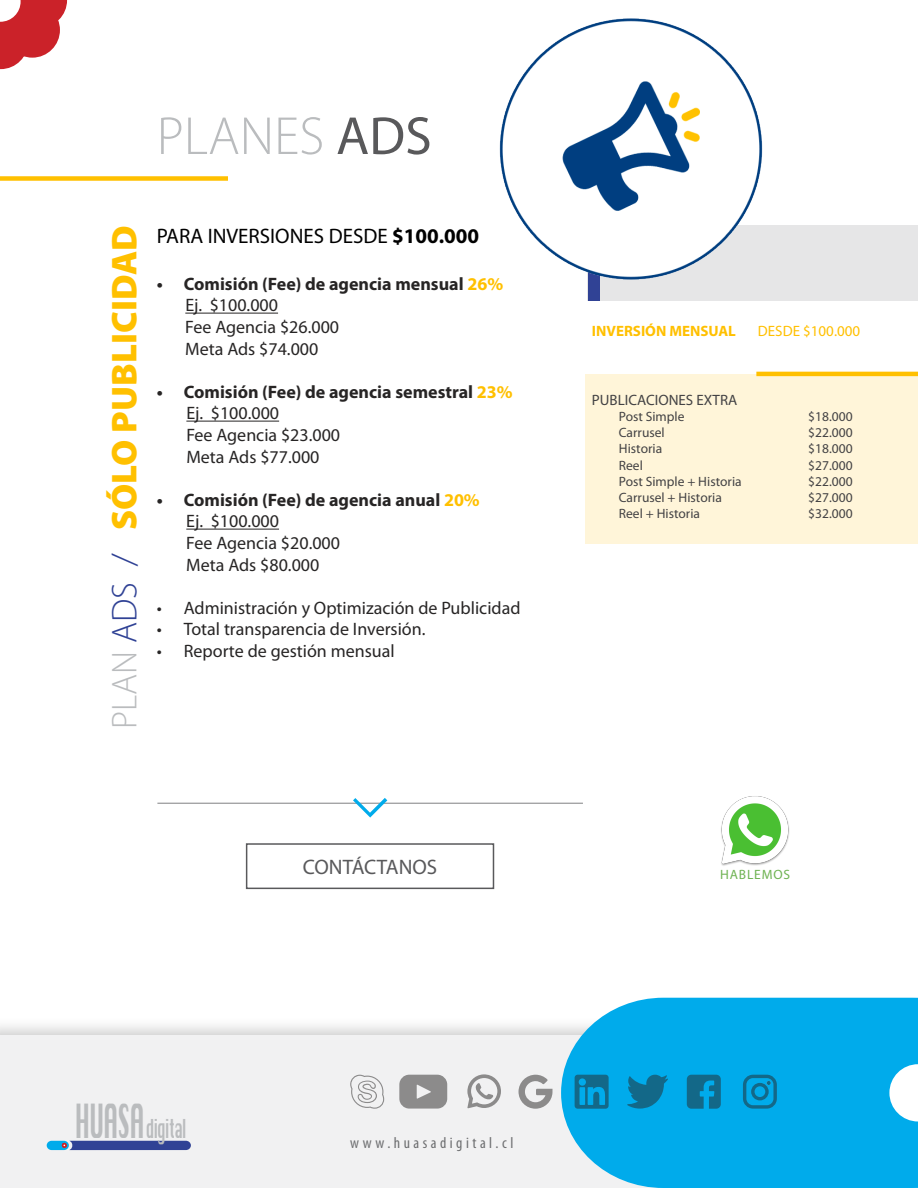
<style>
.page{position:relative;width:918px;height:1188px;background:#fff}
.page>*{position:absolute;margin:0;border:0;box-sizing:border-box;transform-origin:0 0}
.t1{font:300 54px "Myriad Pro";color:#babcbe}
.t2{font:900 36px "Myriad Pro";color:#ffc000}
.t3{font:25.35px "Krungthep";letter-spacing:-.05em;color:#babcbe;scale:.5 1}
.t4{font:21px "Myriad Pro";color:#000}
.t5{font:21px "Myriad Pro";color:#59595b}
.t6{font:18px/21.6px "Myriad Pro";color:#272525}
.t7{font:condensed 15.75px "Myriad Pro";letter-spacing:.22em;color:#6d6e70}
.t8{font:15px "Myriad Pro";color:#434244}
.t9{font:700 15px "Myriad Pro";color:#ffc000}
.t10{font:15px "Myriad Pro";color:#ffc000}
.t11{font:13.5px "Myriad Pro";color:#434244}
.t12{font:13.5px "Myriad Pro";letter-spacing:.06em;color:#6fb353}
.s1{font-weight:400;color:#59595b}
.s2{font-weight:300;color:#babcbe}
.s3{font-weight:300;color:#304295}
.s4{font-weight:700}
.s5{font-weight:700;color:#ffc000}
.s6{font-size:45.9px}
</style>
<div class="page">
<div style="left:0;top:1035px;width:918px;height:153px;background:#f1f1f2"></div>
<svg style="left:561px;top:998px;width:357px;height:190px;background:#11b0eb"></svg>
<svg style="left:889px;top:1064px;width:29px;height:58px"></svg>
<div style="left:47px;top:1141px;width:22px;height:9px;background:#00abeb;border-radius:5px"></div>
<svg style="left:62px;top:1141px;width:129px;height:9px"></svg>
<svg style="left:743px;top:1075px;width:34px;height:34px"></svg>
<svg style="left:687px;top:1075px;width:34px;height:34px"></svg>
<svg style="left:627px;top:1075px;width:41px;height:34px"></svg>
<svg style="left:575px;top:1075px;width:34px;height:34px"></svg>
<svg style="left:467px;top:1074px;width:34px;height:34px"></svg>
<svg style="left:399px;top:1075px;width:48px;height:34px;background:#999898"></svg>
<svg style="left:518px;top:1075px;width:35px;height:34px"></svg>
<svg style="left:350px;top:1075px;width:34px;height:34px"></svg>
<div style="left:246px;top:843px;width:248px;height:46px;border:2px solid #59595b"></div>
<hr style="left:157px;top:803px;width:426px;height:1px;background:#808183">
<svg style="left:353px;top:798px;width:34px;height:20px"></svg>
<div style="left:588px;top:226px;width:330px;height:75px;background:#e6e6e7"></div>
<svg style="left:0;top:0;width:67px;height:69px"></svg>
<hr style="left:185px;top:313px;width:93px;height:1px;background:#272525">
<hr style="left:186px;top:421px;width:93px;height:1px;background:#272525">
<hr style="left:186px;top:529px;width:93px;height:1px;background:#272525">
<div style="left:0;top:176px;width:228px;height:5px;background:#ffc000"></div>
<div style="left:588px;top:268px;width:12px;height:33px;background:#304295"></div>
<img style="left:721px;top:796px;width:69px;height:70px">
<img style="left:499px;top:18px;width:271px;height:269px">
<div style="left:585px;top:374px;width:333px;height:170px;background:#fff5d9"></div>
<hr style="left:756px;top:372px;width:162px;height:4px;background:#ffc000">
<h1 class="t1" style="left:157px;top:106px;width:277px">PLANES <span class="s1">ADS</span></h1>
<h2 class="t2" style="left:104px;top:729px;width:505px;rotate:-90deg"><span class="s2">PLAN</span> <span class="s3">ADS /</span> SÓLO PUBLICIDAD</h2>
<p class="t4" style="left:157px;top:223px;width:324px">PARA INVERSIONES DESDE <span class="s4">$100.000</span></p>
<p class="t6" style="left:185px;top:273px;width:319px;text-indent:-29px"><span class="s4">• Comisión (Fee) de agencia mensual</span> <span class="s5">26%<br></span>Ej. $100.000<br>Fee Agencia $26.000<br>Meta Ads $74.000</p>
<p class="t6" style="left:186px;top:381px;width:328px;text-indent:-30px"><span class="s4">• Comisión (Fee) de agencia semestral</span> <span class="s5">23%<br></span>Ej. $100.000<br>Fee Agencia $23.000<br>Meta Ads $77.000</p>
<p class="t6" style="left:186px;top:489px;width:295px;text-indent:-30px"><span class="s4">• Comisión (Fee) de agencia anual</span> <span class="s5">20%<br></span>Ej. $100.000<br>Fee Agencia $20.000<br>Meta Ads $80.000</p>
<p class="t6" style="left:157px;top:597px;width:365px">• Administración y Optimización de Publicidad</p>
<p class="t6" style="left:157px;top:618px;width:270px">• Total transparencia de Inversión.</p>
<p class="t6" style="left:157px;top:640px;width:239px">• Reporte de gestión mensual</p>
<p class="t5" style="left:303px;top:854px;width:136px">CONTÁCTANOS</p>
<p class="t9" style="left:592px;top:322px;width:146px">INVERSIÓN MENSUAL</p>
<p class="t10" style="left:758px;top:322px;width:104px">DESDE $100.000</p>
<p class="t8" style="left:592px;top:391px;width:147px">PUBLICACIONES EXTRA</p>
<p class="t11" style="left:619px;top:408px;width:67px">Post Simple</p>
<p class="t11" style="left:808px;top:408px;width:46px">$18.000</p>
<p class="t11" style="left:619px;top:424px;width:47px">Carrusel</p>
<p class="t11" style="left:808px;top:424px;width:46px">$22.000</p>
<p class="t11" style="left:619px;top:441px;width:45px">Historia</p>
<p class="t11" style="left:808px;top:441px;width:46px">$18.000</p>
<p class="t11" style="left:619px;top:457px;width:26px">Reel</p>
<p class="t11" style="left:808px;top:457px;width:46px">$27.000</p>
<p class="t11" style="left:619px;top:473px;width:124px">Post Simple + Historia</p>
<p class="t11" style="left:808px;top:473px;width:46px">$22.000</p>
<p class="t11" style="left:619px;top:489px;width:105px">Carrusel + Historia</p>
<p class="t11" style="left:808px;top:489px;width:46px">$27.000</p>
<p class="t11" style="left:619px;top:505px;width:83px">Reel + Historia</p>
<p class="t11" style="left:808px;top:505px;width:46px">$32.000</p>
<p class="t12" style="left:720px;top:866px;width:72px">HABLEMOS</p>
<h3 class="t3" style="left:75px;top:1114px;width:225px"><span class="s6">HUASA</span>digital</h3>
<p class="t7" style="left:350px;top:1133px;width:165px">www.huasadigital.cl</p>
</div>
